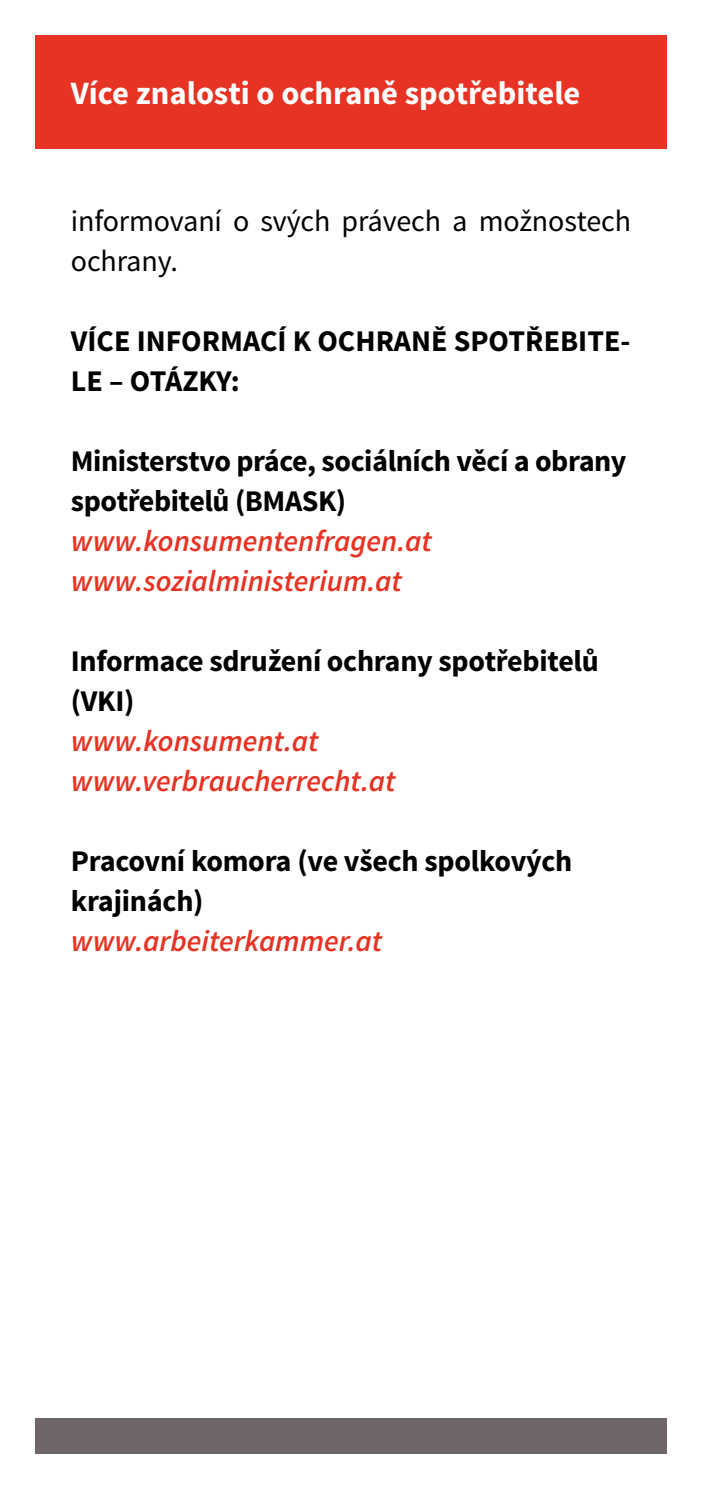
<style>
.page{position:relative;width:702px;height:1489px;background:#fff}
.page>*{position:absolute;margin:0;border:0;box-sizing:border-box;transform-origin:0 0}
.t1{font:700 32.5px "Source Sans Pro";color:#fff}
.P__URL{font:italic 600 30px "Source Sans Pro";color:#e63323}
.P__Zwischenüberschr{font:700 30px/40px "Source Sans Pro";letter-spacing:-.01em;color:#000}
.H2__Zwischenübersch{font:700 30px/40px "Source Sans Pro";letter-spacing:-.015em;color:#000}
.P__Fließtext{font:30px/40px "Source Sans Pro";letter-spacing:-.005em;color:#000}
.H1__Hauptüberschirf{font:700 30px/40px "Source Sans Pro";color:#000}
</style>
<div class="page">
<div style="left:35px;top:1417px;width:631px;height:36px;background:#6e6569"></div>
<div style="left:35px;top:35px;width:631px;height:114px;background:#e63323"></div>
<p class="t1" style="left:71px;top:73px;width:511px">Více znalosti o ochraně spotřebitele</p>
<p class="P__Fließtext" style="left:71px;top:201px;width:561px">informovaní o svých právech a možnostech ochrany.</p>
<h1 class="H1__Hauptüberschirf" style="left:71px;top:322px;width:561px">VÍCE INFORMACÍ K OCHRANĚ SPOTŘEBITE-<br>LE – OTÁZKY:</h1>
<h2 class="H2__Zwischenübersch" style="left:71px;top:442px;width:557px">Ministerstvo práce, sociálních věcí a obrany spotřebitelů (BMASK)</h2>
<p class="P__URL" style="left:71px;top:522px;width:362px">www.konsumentenfragen.at</p>
<p class="P__URL" style="left:71px;top:562px;width:332px">www.sozialministerium.at</p>
<p class="P__Zwischenüberschr" style="left:71px;top:642px;width:529px">Informace sdružení ochrany spotřebitelů (VKI)</p>
<p class="P__URL" style="left:71px;top:722px;width:249px">www.konsument.at</p>
<p class="P__URL" style="left:71px;top:762px;width:326px">www.verbraucherrecht.at</p>
<p class="P__Zwischenüberschr" style="left:71px;top:842px;width:503px">Pracovní komora (ve všech spolkových krajinách)</p>
<p class="P__URL" style="left:71px;top:922px;width:313px">www.arbeiterkammer.at</p>
</div>
